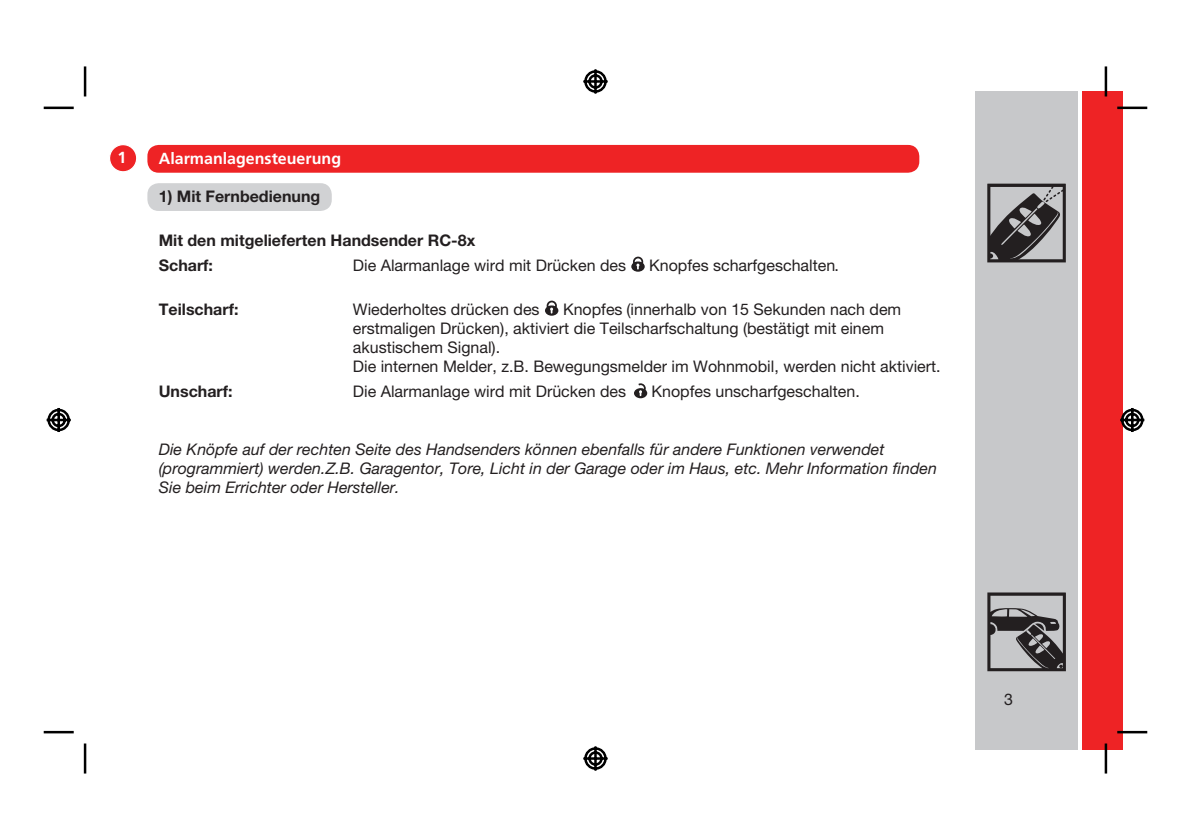
<style>
.page{position:relative;width:1191px;height:840px;background:#fff}
.page>*{position:absolute;margin:0;border:0;box-sizing:border-box;transform-origin:0 0}
.t1{font:16px/19.2px "Helvetica Neue CE";color:#231f20}
.t2{font:italic 16px/19.2px "Helvetica Neue CE";color:#231f20}
.t3{font:700 16px/24.8px "Helvetica Neue CE";color:#231f20}
.t4{font:300 16px "Frutiger CE";color:#fff}
</style>
<div class="page">
<div style="left:147px;top:145px;width:772px;height:28px;background:#ee2325;border-radius:11px"></div>
<svg style="left:109px;top:144px;width:28px;height:28px"></svg>
<div style="left:108px;top:143px;width:30px;height:30px;border:1px solid #fff;border-radius:50%"></div>
<div style="left:147px;top:183px;width:185px;height:28px;background:#d1d2d4;border-radius:11px"></div>
<svg style="left:631px;top:256px;width:13px;height:15px"></svg>
<svg style="left:545px;top:300px;width:13px;height:15px"></svg>
<svg style="left:634px;top:383px;width:13px;height:15px"></svg>
<div style="left:975px;top:91px;width:102px;height:657px;background:#c7c8ca"></div>
<svg style="left:987px;top:184px;width:78px;height:78px"></svg>
<div style="left:1082px;top:91px;width:41px;height:657px;background:#ee2325"></div>
<svg style="left:987px;top:592px;width:79px;height:78px"></svg>
<hr style="left:44px;top:106px;width:30px;height:3px;background:#000">
<hr style="left:1117px;top:106px;width:30px;height:3px;background:#000">
<hr style="left:44px;top:730px;width:30px;height:3px;background:#000">
<hr style="left:1117px;top:730px;width:30px;height:3px;background:#000">
<hr style="left:84px;top:66px;width:2px;height:30px;background:#000">
<hr style="left:84px;top:743px;width:2px;height:30px;background:#000">
<hr style="left:1104px;top:66px;width:3px;height:30px;background:#000">
<hr style="left:1104px;top:743px;width:3px;height:30px;background:#000">
<svg style="left:583px;top:69px;width:25px;height:25px"></svg>
<svg style="left:583px;top:746px;width:25px;height:25px"></svg>
<svg style="left:46px;top:408px;width:25px;height:24px"></svg>
<svg style="left:1120px;top:408px;width:25px;height:24px"></svg>
<p class="t4" style="left:118px;top:151px;width:10px">1</p>
<p class="t4" style="left:159px;top:152px;width:184px">Alarmanlagensteuerung</p>
<p class="t3" style="left:159px;top:186px;width:163px">1) Mit Fernbedienung</p>
<p class="t3" style="left:159px;top:229px;width:318px">Mit den mitgelieferten Handsender RC-8x<br>Scharf:</p>
<p class="t1" style="left:353px;top:257px;width:275px">Die Alarmanlage wird mit Drücken des</p>
<p class="t1" style="left:649px;top:257px;width:191px">Knopfes scharfgeschalten.</p>
<p class="t1" style="left:353px;top:301px;width:589px;text-indent:210px">Knopfes (innerhalb von 15 Sekunden nach dem erstmaligen Drücken), aktiviert die Teilscharfschaltung (bestätigt mit einem akustischem Signal).<br>Die internen Melder, z.B. Bewegungsmelder im Wohnmobil, werden nicht aktiviert.</p>
<p class="t3" style="left:159px;top:298px;width:81px">Teilscharf:</p>
<p class="t1" style="left:353px;top:301px;width:188px">Wiederholtes drücken des</p>
<p class="t3" style="left:159px;top:380px;width:75px">Unscharf:</p>
<p class="t1" style="left:353px;top:383px;width:275px">Die Alarmanlage wird mit Drücken des</p>
<p class="t1" style="left:651px;top:383px;width:210px">Knopfes unscharfgeschalten.</p>
<p class="t2" style="left:159px;top:441px;width:779px">Die Knöpfe auf der rechten Seite des Handsenders können ebenfalls für andere Funktionen verwendet (programmiert) werden.Z.B. Garagentor, Tore, Licht in der Garage oder im Haus, etc. Mehr Information finden<br>Sie beim Errichter oder Hersteller.</p>
<p class="t1" style="left:1004px;top:691px;width:10px">3</p>
</div>
